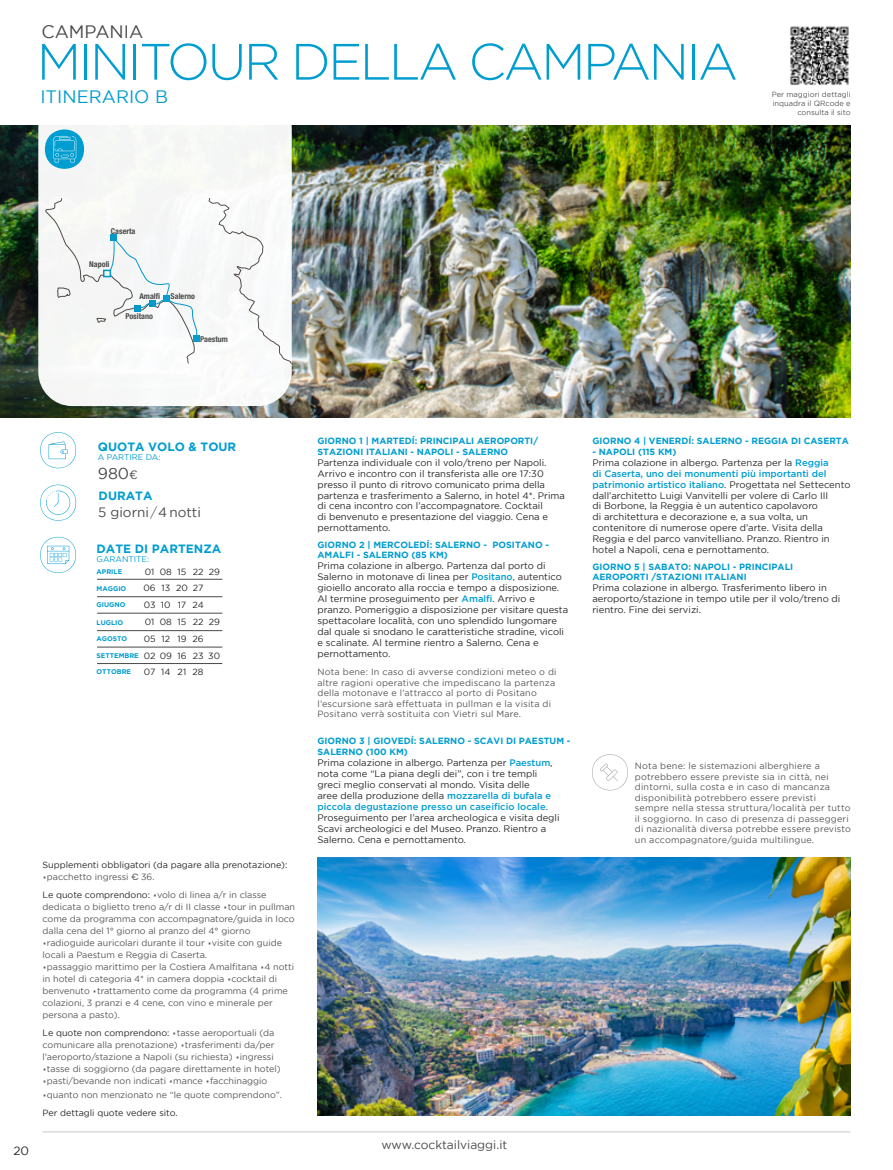
<style>
.page{position:relative;width:893px;height:1170px;background:#fff}
.page>*{position:absolute;margin:0;border:0;box-sizing:border-box;transform-origin:0 0}
.t1{font:300 51px "Gotham";letter-spacing:-.05em;color:#009dd0}
.t2{font:18px "Gotham";color:#009dd0}
.t3{font:18px "Gotham";color:#4a4a49}
.t4{font:15.75px "Gotham";color:#4a4a49}
.t5{font:13.5px "Gotham";color:#4a4a49}
.t6{font:700 12px "Gotham";color:#009dd0}
.t7{font:12px "Gotham";color:#4a4a49}
.t8{font:12px "Gotham";color:#282827}
.t9{font:9.45px/10.9px "Gotham";color:#282827}
.t10{font:9px/12px "Gotham";color:#575756}
.t11{font:9px/10.5px "Gotham";letter-spacing:.02em;color:#575756}
.t12{font:700 9px/10.5px "Gotham";color:#009dd0}
.t13{font:9px/16.8px "Gotham";color:#282827}
.t14{font:8.25px "Gotham";color:#009dd0}
.t15{font:700 condensed 8.1px "Helvetica Neue LT Std";color:#4a4a49}
.t16{font:7.5px/9px "Gotham";color:#575756;text-align:right}
.t17{font:700 6.75px "Gotham";color:#009dd0}
.s1{font-weight:500;color:#009dd0}
.s2{font-size:12px}
.s3{font-weight:300}
.s4{font-size:18px;color:#575756}
.s5{color:#575756}
.s6{font-family:"Poppins";color:#575756}
.s7{color:#282827}
.s8{font-size:18px}
</style>
<div class="page">
<hr style="left:43px;top:1131px;width:807px;height:1px;background:#c6c6c6">
<img style="left:0;top:125px;width:850px;height:293px">
<div style="left:38px;top:95px;width:254px;height:311px;background:#f8f9f7;border-radius:34px"></div>
<svg style="left:208px;top:197px;width:84px;height:167px"></svg>
<div style="left:193px;top:335px;width:7px;height:7px;background:#009dd0"></div>
<svg style="left:45px;top:198px;width:153px;height:166px"></svg>
<div style="left:134px;top:305px;width:7px;height:7px;background:#0198c9"></div>
<img style="left:318px;top:857px;width:532px;height:257px">
<img style="left:790px;top:26px;width:59px;height:59px">
<svg style="left:45px;top:129px;width:39px;height:40px"></svg>
<svg style="left:40px;top:432px;width:36px;height:36px"></svg>
<svg style="left:40px;top:484px;width:36px;height:36px"></svg>
<svg style="left:40px;top:537px;width:36px;height:36px"></svg>
<hr style="left:97px;top:579px;width:125px;height:1px;background:#4a4a49">
<hr style="left:97px;top:613px;width:125px;height:1px;background:#4a4a49">
<hr style="left:97px;top:596px;width:125px;height:1px;background:#4a4a49">
<hr style="left:97px;top:630px;width:125px;height:1px;background:#4a4a49">
<hr style="left:97px;top:646px;width:125px;height:1px;background:#4a4a49">
<hr style="left:97px;top:663px;width:125px;height:1px;background:#4a4a49">
<svg style="left:592px;top:754px;width:36px;height:36px"></svg>
<h2 class="t3" style="left:41px;top:21px;width:103px">CAMPANIA</h2>
<h1 class="t1" style="left:37px;top:34px;width:703px">MINITOUR DELLA CAMPANIA</h1>
<h2 class="t2" style="left:40px;top:86px;width:129px">ITINERARIO B</h2>
<p class="t16" style="left:772px;top:90px;width:80px">Per maggiori dettagli inquadra il QRcode e consulta il sito</p>
<p class="t15" style="left:111px;top:226px;width:26px">Caserta</p>
<p class="t15" style="left:89px;top:259px;width:22px">Napoli</p>
<p class="t15" style="left:139px;top:291px;width:22px">Amalfi</p>
<p class="t15" style="left:171px;top:291px;width:26px">Salerno</p>
<p class="t15" style="left:125px;top:311px;width:29px">Positano</p>
<p class="t15" style="left:200px;top:334px;width:29px">Paestum</p>
<p class="t8" style="left:13px;top:1144px;width:17px">20</p>
<p class="t12" style="left:317px;top:435px;width:222px">GIORNO 1 | MARTEDÌ: PRINCIPALI AEROPORTI/<br>STAZIONI ITALIANI - NAPOLI - SALERNO</p>
<p class="t9" style="left:317px;top:456px;width:249px">Partenza individuale con il volo/treno per Napoli.<br>Arrivo e incontro con il transferista alle ore 17:30 presso il punto di ritrovo comunicato prima della partenza e trasferimento a Salerno, in hotel 4*. Prima di cena incontro con l’accompagnatore. Cocktail<br>di benvenuto e presentazione del viaggio. Cena e pernottamento.</p>
<p class="t12" style="left:317px;top:539px;width:233px">GIORNO 2 | MERCOLEDÌ: SALERNO - POSITANO -<br>AMALFI - SALERNO (85 KM)</p>
<p class="t9" style="left:317px;top:560px;width:252px">Prima colazione in albergo. Partenza dal porto di Salerno in motonave di linea per <span class="s1">Positano</span>, autentico gioiello ancorato alla roccia e tempo a disposizione.<br>Al termine proseguimento per <span class="s1">Amalfi</span>. Arrivo e pranzo. Pomeriggio a disposizione per visitare questa spettacolare località, con uno splendido lungomare dal quale si snodano le caratteristiche stradine, vicoli e scalinate. Al termine rientro a Salerno. Cena e pernottamento.</p>
<p class="t6" style="left:98px;top:440px;width:140px">QUOTA VOLO &amp; TOUR</p>
<p class="t14" style="left:98px;top:452px;width:64px">A PARTIRE DA:</p>
<h3 class="t4" style="left:98px;top:464px;width:42px">980<span class="s2">¤</span></h3>
<p class="t6" style="left:99px;top:488px;width:55px">DURATA</p>
<h3 class="t5" style="left:98px;top:505px;width:104px">5 giorni <span class="s3">/</span> 4 notti</h3>
<p class="t6" style="left:97px;top:542px;width:126px">DATE DI PARTENZA</p>
<p class="t14" style="left:97px;top:554px;width:54px">GARANTITE:</p>
<p class="t13" style="left:145px;top:563px;width:77px">01 08 15 22 29</p>
<p class="t17" style="left:97px;top:567px;width:27px">APRILE</p>
<p class="t17" style="left:97px;top:584px;width:31px">MAGGIO</p>
<p class="t17" style="left:97px;top:618px;width:28px">LUGLIO</p>
<p class="t13" style="left:144px;top:579px;width:61px">06 13 20 27</p>
<p class="t13" style="left:144px;top:596px;width:13px">03</p>
<p class="t13" style="left:161px;top:596px;width:11px">10</p>
<p class="t13" style="left:193px;top:596px;width:13px">24</p>
<p class="t13" style="left:178px;top:596px;width:10px">17</p>
<p class="t17" style="left:97px;top:601px;width:31px">GIUGNO</p>
<p class="t17" style="left:97px;top:635px;width:32px">AGOSTO</p>
<p class="t17" style="left:97px;top:651px;width:44px">SETTEMBRE</p>
<p class="t17" style="left:97px;top:668px;width:36px">OTTOBRE</p>
<p class="t13" style="left:160px;top:613px;width:14px">08</p>
<p class="t13" style="left:193px;top:613px;width:29px">22 29<br>26</p>
<p class="t13" style="left:144px;top:613px;width:28px">01<br>05 12</p>
<p class="t13" style="left:177px;top:613px;width:11px">15<br>19</p>
<p class="t13" style="left:160px;top:647px;width:14px">09</p>
<p class="t13" style="left:144px;top:647px;width:13px">02</p>
<p class="t13" style="left:177px;top:647px;width:11px">16</p>
<p class="t13" style="left:193px;top:647px;width:29px">23 30</p>
<p class="t13" style="left:144px;top:663px;width:61px">07 14 21 28</p>
<p class="t11" style="left:317px;top:666px;width:241px">Nota bene: In caso di avverse condizioni meteo o di altre ragioni operative che impediscano la partenza della motonave e l’attracco al porto di Positano l’escursione sarà effettuata in pullman e la visita di Positano verrà sostituita con Vietri sul Mare.</p>
<p class="t13" style="left:43px;top:858px;width:246px;line-height:12px">Supplementi obbligatori (da pagare alla prenotazione): <span class="s4">·</span><span class="s5">pacchetto ingressi</span> <span class="s6">€</span> <span class="s5">36.</span></p>
<p class="t10" style="left:43px;top:888px;width:254px"><span class="s7">Le quote comprendono:</span> <span class="s8">·</span>volo di linea a/r in classe dedicata o biglietto treno a/r di II classe <span class="s8">·</span>tour in pullman come da programma con accompagnatore/guida in loco dalla cena del 1° giorno al pranzo del 4° giorno <span class="s8">·</span>radioguide auricolari durante il tour <span class="s8">·</span>visite con guide locali a Paestum e Reggia di Caserta.<br><span class="s8">·</span>passaggio marittimo per la Costiera Amalfitana <span class="s8">·</span>4 notti in hotel di categoria 4* in camera doppia <span class="s8">·</span>cocktail di benvenuto <span class="s8">·</span>trattamento come da programma (4 prime colazioni, 3 pranzi e 4 cene, con vino e minerale per persona a pasto).</p>
<p class="t10" style="left:43px;top:1026px;width:240px"><span class="s7">Le quote non comprendono:</span> <span class="s8">·</span>tasse aeroportuali (da comunicare alla prenotazione) <span class="s8">·</span>trasferimenti da/per l’aeroporto/stazione a Napoli (su richiesta) <span class="s8">·</span>ingressi <span class="s8">·</span>tasse di soggiorno (da pagare direttamente in hotel) <span class="s8">·</span>pasti/bevande non indicati <span class="s8">·</span>mance <span class="s8">·</span>facchinaggio</p>
<p class="t10" style="left:43px;top:1085px;width:241px;line-height:18px"><span class="s8">·</span>quanto non menzionato ne “le quote comprendono”.<br><span class="s7">Per dettagli quote vedere sito.</span></p>
<p class="t12" style="left:317px;top:735px;width:255px">GIORNO 3 | GIOVEDÌ: SALERNO - SCAVI DI PAESTUM -<br>SALERNO (100 KM)</p>
<p class="t9" style="left:317px;top:756px;width:244px">Prima colazione in albergo. Partenza per <span class="s1">Paestum</span>, nota come “La piana degli dei”, con i tre templi greci meglio conservati al mondo. Visita delle<br>aree della produzione della <span class="s1">mozzarella di bufala e piccola degustazione presso un caseificio locale</span>.<br>Proseguimento per l’area archeologica e visita degli Scavi archeologici e del Museo. Pranzo. Rientro a Salerno. Cena e pernottamento.</p>
<p class="t7" style="left:381px;top:1137px;width:127px">www.cocktailviaggi.it</p>
<p class="t12" style="left:592px;top:435px;width:258px">GIORNO 4 | VENERDÌ: SALERNO - REGGIA DI CASERTA</p>
<p class="t12" style="left:592px;top:446px;width:85px">- NAPOLI (115 KM)</p>
<p class="t9" style="left:592px;top:456px;width:259px">Prima colazione in albergo. Partenza per la <span class="s1">Reggia<br>di Caserta, uno dei monumenti più importanti del patrimonio artistico italiano</span>. Progettata nel Settecento dall’architetto Luigi Vanvitelli per volere di Carlo III<br>di Borbone, la Reggia è un autentico capolavoro<br>di architettura e decorazione e, a sua volta, un contenitore di numerose opere d’arte. Visita della Reggia e del parco vanvitelliano. Pranzo. Rientro in hotel a Napoli, cena e pernottamento.</p>
<p class="t12" style="left:592px;top:561px;width:202px">GIORNO 5 | SABATO: NAPOLI - PRINCIPALI<br>AEROPORTI /STAZIONI ITALIANI</p>
<p class="t9" style="left:592px;top:582px;width:249px">Prima colazione in albergo. Trasferimento libero in aeroporto/stazione in tempo utile per il volo/treno di rientro. Fine dei servizi.</p>
<p class="t11" style="left:635px;top:760px;width:218px">Nota bene: le sistemazioni alberghiere a potrebbero essere previste sia in città, nei dintorni, sulla costa e in caso di mancanza disponibilità potrebbero essere previsti sempre nella stessa struttura/località per tutto il soggiorno. In caso di presenza di passeggeri di nazionalità diversa potrebbe essere previsto un accompagnatore/guida multilingue.</p>
</div>
